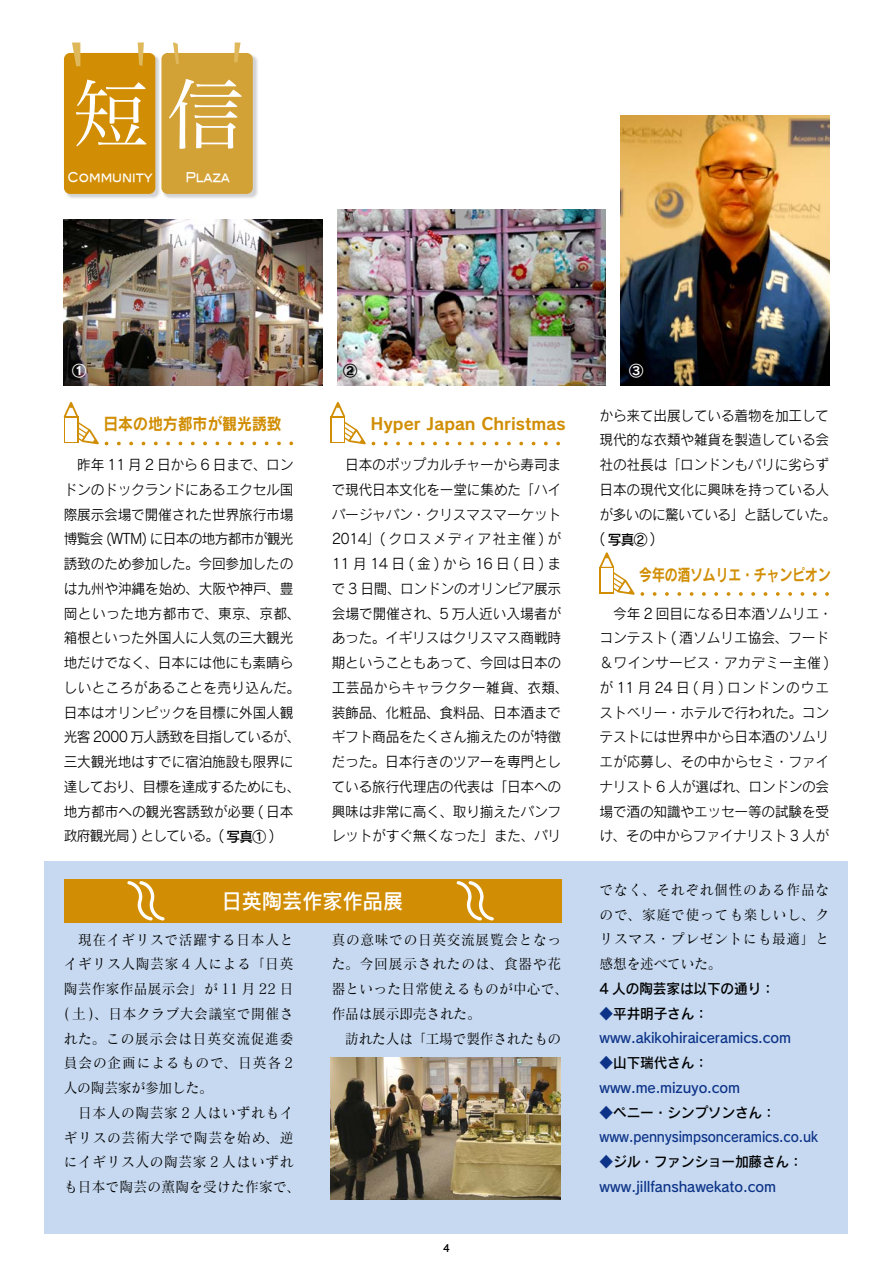
<style>
.page{position:relative;width:893px;height:1263px;background:#fff}
.page>*{position:absolute;margin:0;border:0;box-sizing:border-box;transform-origin:0 0}
.t1{font:21px "Rodin CID DB 83 pv RKSJ H";color:#fff;scale:.96 1}
.t2{font:16.5px "Rodin CID B 83 pv RKSJ H";color:#d18e04}
.t3{font:16.5px "Rodin CID B 83 pv RKSJ H";color:#d18e04;scale:.78 1}
.t4{font:16.5px "Rodin CID B 83 pv RKSJ H";color:#d18e04;scale:.9 1}
.t5{font:14.25px/24.8px "Rodin CID M 83 pv RKSJ H";letter-spacing:-.01em;color:#000;scale:.96 1}
.t6{font:14.25px/24.8px "Matisse CID M 83 pv RKSJ H";letter-spacing:.05em;color:#000;scale:.96 1}
.t7{font:14.25px/24.8px "Rodin CID DB 83 pv RKSJ H";letter-spacing:-.01em;color:#0c3388;scale:.96 1}
.t8{font:14.25px/24.8px "Matisse CID M 83 pv RKSJ H";letter-spacing:.02em;color:#000;scale:.96 1}
.t9{font:14.25px "Rodin CID DB 83 pv RKSJ H";letter-spacing:-.01em;color:#000;scale:.96 1}
.t10{font:14.25px "Rodin CID B 83 pv RKSJ H";color:#fff}
.t11{font:14.25px "Rodin CID B 83 pv RKSJ H";color:#000}
.t12{font:13.5px "Blair Md ITCTT Medium";color:#fff;scale:.8 1}
.t13{font:500 12px "Bliss";color:#000}
.s1{font-family:"Rodin CID DB 83 pv RKSJ H"}
.s2{font-family:"Rodin CID M 83 pv RKSJ H"}
.s3{color:#000}
</style>
<div class="page">
<div style="left:45px;top:861px;width:803px;height:372px;background:#c7d9f0"></div>
<img style="left:64px;top:53px;width:194px;height:145px">
<div style="left:64px;top:53px;width:91px;height:141px;background:#d18e04;border-radius:6px"></div>
<svg style="left:72px;top:43px;width:8px;height:23px"></svg>
<svg style="left:138px;top:43px;width:6px;height:23px"></svg>
<img style="left:161px;top:53px;width:1px;height:145px">
<div style="left:161px;top:53px;width:92px;height:141px;background:#d3a237;border-radius:6px"></div>
<svg style="left:173px;top:43px;width:6px;height:21px"></svg>
<svg style="left:234px;top:43px;width:7px;height:19px"></svg>
<svg style="left:76px;top:79px;width:166px;height:70px"></svg>
<svg style="left:119px;top:441px;width:162px;height:4px"></svg>
<svg style="left:63px;top:402px;width:36px;height:42px"></svg>
<hr style="left:65px;top:418px;width:3px;height:24px;background:#fff">
<div style="left:69px;top:418px;width:5px;height:24px;background:#fff"></div>
<hr style="left:74px;top:418px;width:3px;height:24px;background:#fff">
<svg style="left:386px;top:442px;width:162px;height:3px"></svg>
<svg style="left:330px;top:402px;width:36px;height:42px"></svg>
<hr style="left:332px;top:418px;width:3px;height:24px;background:#fff">
<hr style="left:336px;top:418px;width:3px;height:24px;background:#fff">
<hr style="left:341px;top:418px;width:3px;height:24px;background:#fff">
<svg style="left:655px;top:592px;width:162px;height:4px"></svg>
<svg style="left:599px;top:552px;width:36px;height:43px"></svg>
<hr style="left:601px;top:569px;width:3px;height:23px;background:#fff">
<hr style="left:605px;top:569px;width:3px;height:23px;background:#fff">
<hr style="left:610px;top:569px;width:3px;height:23px;background:#fff">
<img style="left:64px;top:219px;width:258px;height:167px">
<img style="left:337px;top:209px;width:269px;height:176px">
<img style="left:621px;top:115px;width:208px;height:271px">
<div style="left:64px;top:879px;width:497px;height:43px;background:#d18e04"></div>
<img style="left:331px;top:1058px;width:229px;height:141px">
<svg style="left:125px;top:881px;width:42px;height:42px"></svg>
<svg style="left:454px;top:881px;width:42px;height:42px"></svg>
<p class="t12" style="left:68px;top:168px;width:108px">Community</p>
<p class="t12" style="left:185px;top:168px;width:57px">Plaza</p>
<p class="t10" style="left:72px;top:365px;width:16px">①</p>
<p class="t11" style="left:343px;top:366px;width:16px">②</p>
<p class="t10" style="left:629px;top:365px;width:16px">③</p>
<p class="t4" style="left:103px;top:418px;width:200px">日本の地方都市が観光誘致</p>
<p class="t2" style="left:370px;top:418px;width:197px">Hyper Japan Christmas</p>
<p class="t5" style="left:64px;top:454px;width:248px">　昨年 11 月 2 日から 6 日まで、ロンドンのドックランドにあるエクセル国際展示会場で開催された世界旅行市場博覧会 (WTM) に日本の地方都市が観光誘致のため参加した。今回参加したのは九州や沖縄を始め、大阪や神戸、豊岡といった地方都市で、東京、京都、箱根といった外国人に人気の三大観光地だけでなく、日本には他にも素晴らしいところがあることを売り込んだ。日本はオリンピックを目標に外国人観光客 2000 万人誘致を目指しているが、三大観光地はすでに宿泊施設も限界に達しており、目標を達成するためにも、地方都市への観光客誘致が必要 ( 日本政府観光局 ) としている。( <span class="s1">写真①</span> )</p>
<p class="t5" style="left:332px;top:454px;width:248px">　日本のポップカルチャーから寿司まで現代日本文化を一堂に集めた「ハイパージャパン・クリスマスマーケット<br>2014」( クロスメディア社主催 )が<br>11月14日(金)から16日(日)まで 3 日間、ロンドンのオリンピア展示会場で開催され、5 万人近い入場者があった。イギリスはクリスマス商戦時期ということもあって、今回は日本の工芸品からキャラクター雑貨、衣類、装飾品、化粧品、食料品、日本酒までギフト商品をたくさん揃えたのが特徴だった。日本行きのツアーを専門としている旅行代理店の代表は｢日本への興味は非常に高く、取り揃えたパンフレットがすぐ無くなった｣また、パリ</p>
<h1 class="t1" style="left:222px;top:893px;width:190px">日英陶芸作家作品展</h1>
<p class="t6" style="left:64px;top:929px;width:248px;text-indent:14px">現在イギリスで活躍する日本人とイギリス人陶芸家 4 人による｢日英陶芸作家作品展示会｣が 11 月 22 日( 土 )、日本クラブ大会議室で開催された。この展示会は日英交流促進委員会の企画によるもので、日英各 2人の陶芸家が参加した。<br>　日本人の陶芸家 2 人はいずれもイギリスの芸術大学で陶芸を始め、逆にイギリス人の陶芸家 2 人はいずれも日本で陶芸の薫陶を受けた作家で、</p>
<p class="t8" style="left:332px;top:929px;width:248px">真の意味での日英交流展覧会となった。今回展示されたのは、食器や花器といった日常使えるものが中心で、作品は展示即売された。<br>　訪れた人は「工場で製作されたもの</p>
<p class="t13" style="left:443px;top:1241px;width:8px">4</p>
<p class="t5" style="left:600px;top:405px;width:248px">から来て出展している着物を加工して現代的な衣類や雑貨を製造している会社の社長は「ロンドンもパリに劣らず日本の現代文化に興味を持っている人が多いのに驚いている｣と話していた。</p>
<p class="t9" style="left:600px;top:534px;width:60px"><span class="s2">(</span> 写真② <span class="s2">)</span></p>
<p class="t3" style="left:639px;top:568px;width:247px">今年の酒ソムリエ・チャンピオン</p>
<p class="t5" style="left:600px;top:603px;width:244px">　今年 2 回目になる日本酒ソムリエ・コンテスト ( 酒ソムリエ協会、フード＆ワインサービス・アカデミー主催 )が11月24日(月)ロンドンのウエストベリー・ホテルで行われた。コンテストには世界中から日本酒のソムリエが応募し、その中からセミ・ファイナリスト 6 人が選ばれ、ロンドンの会場で酒の知識やエッセー等の試験を受け、その中からファイナリスト 3 人が</p>
<p class="t6" style="left:600px;top:879px;width:241px;text-align:justify">でなく、それぞれ個性のある作品なので、家庭で使っても楽しいし、クリスマス・プレゼントにも最適」と感想を述べていた。</p>
<p class="t9" style="left:600px;top:983px;width:184px">4 人の陶芸家は以下の通り：</p>
<p class="t7" style="left:600px;top:1003px;width:201px">◆<span class="s3">平井明子さん：</span>www.akikohiraiceramics.com</p>
<p class="t7" style="left:600px;top:1052px;width:148px">◆<span class="s3">山下瑞代さん：</span>www.me.mizuyo.com</p>
<p class="t7" style="left:600px;top:1102px;width:229px">◆<span class="s3">ペニー・シンプソンさん：</span>www.pennysimpsonceramics.co.uk</p>
<p class="t7" style="left:600px;top:1151px;width:213px">◆<span class="s3">ジル・ファンショー加藤さん：</span>www.jillfanshawekato.com</p>
</div>
